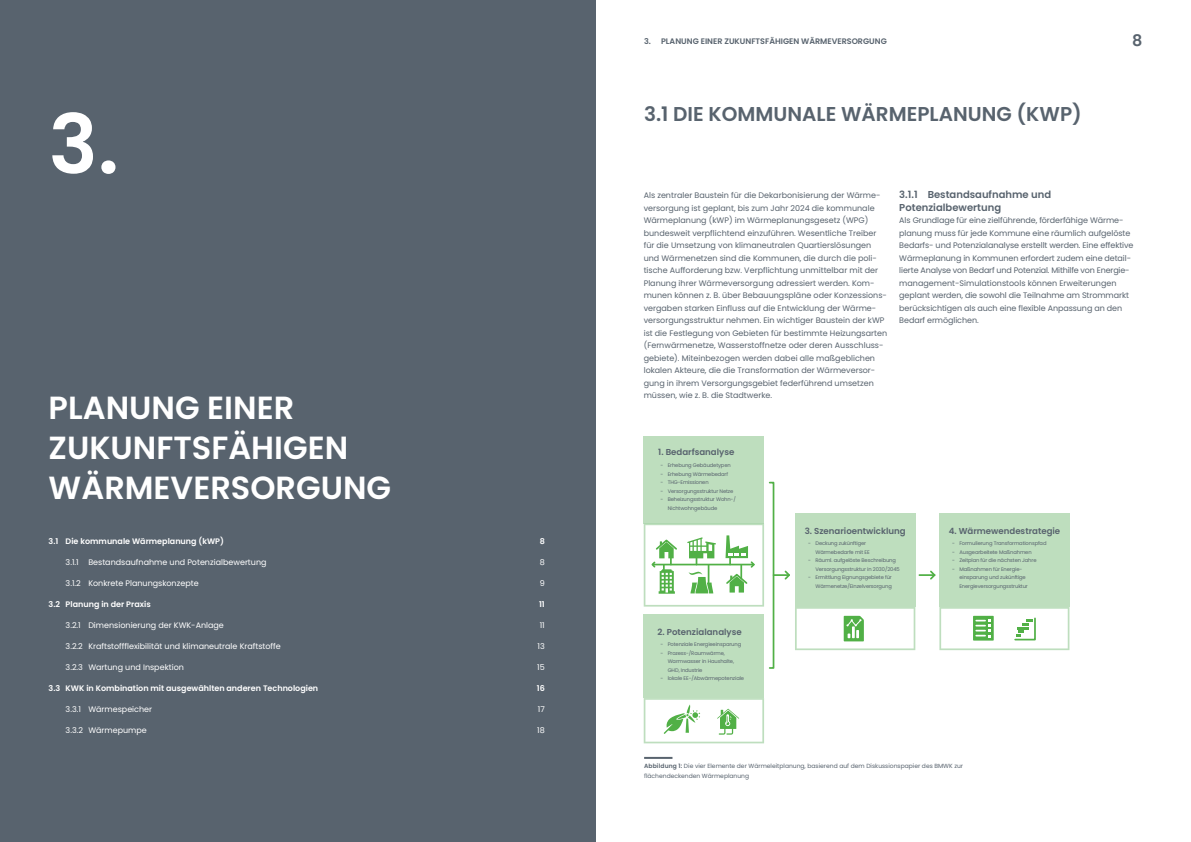
<style>
.page{position:relative;width:1191px;height:842px;background:#fff}
.page>*{position:absolute;margin:0;border:0;box-sizing:border-box;transform-origin:0 0}
.t1{font:600 82px "Poppins";color:#fff}
.t2{font:600 32px/40px "Poppins";color:#fff}
.t3{font:600 20px "Poppins";color:#58636e}
.t4{font:600 16px "Poppins";color:#58636e}
.t5{font:600 10px/12.5px "Poppins";color:#58636e}
.t6{font:600 8.6px "Poppins";color:#58636e}
.t7{font:8px/12.5px "Poppins";color:#58636e}
.t8{font:8px "Poppins";color:#fff}
.t9{font:600 8px "Poppins";color:#fff}
.t10{font:600 8px "Poppins";color:#58636e}
.t11{font:6px/10px "Poppins";color:#58636e}
.t12{font:5.2px/8.5px "Poppins";letter-spacing:-.02em;color:#58636e}
.s1{font-weight:600}
</style>
<div class="page">
<div style="left:0;top:0;width:595px;height:842px;background:#58636e"></div>
<div style="left:939px;top:513px;width:130px;height:94px;background:#bedebe"></div>
<div style="left:795px;top:513px;width:120px;height:94px;background:#bedebe"></div>
<div style="left:643px;top:614px;width:121px;height:84px;background:#bedebe"></div>
<div style="left:643px;top:436px;width:121px;height:87px;background:#bedebe"></div>
<svg style="left:919px;top:570px;width:17px;height:10px"></svg>
<svg style="left:774px;top:569px;width:16px;height:12px"></svg>
<div style="left:769px;top:482px;width:5px;height:187px;border:2px solid #51b046"></div>
<svg style="left:795px;top:607px;width:120px;height:43px"></svg>
<svg style="left:643px;top:698px;width:121px;height:45px"></svg>
<svg style="left:643px;top:523px;width:121px;height:84px"></svg>
<svg style="left:939px;top:607px;width:130px;height:43px"></svg>
<hr style="left:644px;top:757px;width:28px;height:2px;background:#58636e">
<p class="t10" style="left:644px;top:37px;width:244px">3. PLANUNG EINER ZUKUNFTSFÄHIGEN WÄRMEVERSORGUNG</p>
<h3 class="t4" style="left:1132px;top:32px;width:12px">8</h3>
<h1 class="t1" style="left:49px;top:97px;width:72px">3.</h1>
<h3 class="t3" style="left:644px;top:103px;width:439px">3.1 DIE KOMMUNALE WÄRMEPLANUNG (KWP)</h3>
<p class="t7" style="left:643px;top:189px;width:245px">Als zentraler Baustein für die Dekarbonisierung der Wärme&shy;versorgung ist geplant, bis zum Jahr 2024 die kommunale Wärmeplanung (kWP) im Wärmeplanungsgesetz (WPG) bundesweit verpflichtend einzuführen. Wesentliche Treiber für die Umsetzung von klimaneutralen Quartierslösungen und Wärmenetzen sind die Kommunen, die durch die poli&shy;tische Aufforderung bzw. Verpflichtung unmittelbar mit der Planung ihrer Wärmeversorgung adressiert werden. Kom&shy;munen können z. B. über Bebauungspläne oder Konzessions&shy;vergaben starken Einfluss auf die Entwicklung der Wärme&shy;versorgungsstruktur nehmen. Ein wichtiger Baustein der kWP ist die Festlegung von Gebieten für bestimmte Heizungsarten (Fernwärmenetze, Wasserstoffnetze oder deren Ausschluss&shy;gebiete). Miteinbezogen werden dabei alle maßgeblichen lokalen Akteure, die die Transformation der Wärmeversor&shy;gung in ihrem Versorgungsgebiet federführend umsetzen müssen, wie z. B. die Stadtwerke.</p>
<p class="t5" style="left:899px;top:189px;width:153px">3.1.1 Bestandsaufnahme und<br>Potenzialbewertung</p>
<p class="t7" style="left:899px;top:214px;width:236px">Als Grundlage für eine zielführende, förderfähige Wärme&shy;planung muss für jede Kommune eine räumlich aufgelöste Bedarfs- und Potenzialanalyse erstellt werden. Eine effektive Wärmeplanung in Kommunen erfordert zudem eine detail&shy;lierte Analyse von Bedarf und Potenzial. Mithilfe von Energie&shy;management-Simulationstools können Erweiterungen geplant werden, die sowohl die Teilnahme am Strommarkt berücksichtigen als auch eine flexible Anpassung an den Bedarf ermöglichen.</p>
<h2 class="t2" style="left:49px;top:388px;width:344px">PLANUNG EINER<br>ZUKUNFTSFÄHIGEN<br>WÄRMEVERSORGUNG</h2>
<p class="t6" style="left:658px;top:447px;width:78px">1. Bedarfsanalyse</p>
<p class="t12" style="left:660px;top:461px;width:72px">- Erhebung Gebäudetypen</p>
<p class="t12" style="left:660px;top:470px;width:69px">- Erhebung Wärmebedarf</p>
<p class="t12" style="left:660px;top:478px;width:50px">- THG-Emissionen</p>
<p class="t12" style="left:660px;top:487px;width:74px">- Versorgungsstruktur Netze</p>
<p class="t12" style="left:667px;top:495px;width:70px;text-indent:-7px">- Beheizungsstruktur Wohn-/<br>Nichtwohngebäude</p>
<p class="t9" style="left:49px;top:537px;width:177px">3.1 Die kommunale Wärmeplanung (kWP)</p>
<p class="t9" style="left:540px;top:537px;width:7px">8</p>
<p class="t8" style="left:66px;top:558px;width:202px">3.1.1 Bestandsaufnahme und Potenzialbewertung</p>
<p class="t8" style="left:540px;top:558px;width:7px">8</p>
<p class="t8" style="left:66px;top:579px;width:134px">3.1.2 Konkrete Planungskonzepte</p>
<p class="t8" style="left:540px;top:579px;width:7px">9</p>
<p class="t9" style="left:49px;top:600px;width:104px">3.2 Planung in der Praxis</p>
<p class="t9" style="left:539px;top:600px;width:7px">11</p>
<p class="t8" style="left:66px;top:621px;width:160px">3.2.1 Dimensionierung der KWK-Anlage</p>
<p class="t8" style="left:540px;top:621px;width:7px">11</p>
<p class="t8" style="left:66px;top:641px;width:217px">3.2.2 Kraftstoffflexibilität und klimaneutrale Kraftstoffe</p>
<p class="t8" style="left:537px;top:641px;width:9px">13</p>
<p class="t8" style="left:66px;top:662px;width:120px">3.2.3 Wartung und Inspektion</p>
<p class="t8" style="left:537px;top:662px;width:9px">15</p>
<p class="t9" style="left:49px;top:683px;width:271px">3.3 KWK in Kombination mit ausgewählten anderen Technologien</p>
<p class="t9" style="left:537px;top:683px;width:10px">16</p>
<p class="t8" style="left:66px;top:704px;width:88px">3.3.1 Wärmespeicher</p>
<p class="t8" style="left:538px;top:704px;width:8px">17</p>
<p class="t8" style="left:66px;top:725px;width:83px">3.3.2 Wärmepumpe</p>
<p class="t8" style="left:537px;top:725px;width:9px">18</p>
<p class="t6" style="left:657px;top:626px;width:86px">2. Potenzialanalyse</p>
<p class="t12" style="left:660px;top:640px;width:82px">- Potenziale Energieeinsparung</p>
<p class="t12" style="left:667px;top:649px;width:68px;text-indent:-7px">- Prozess-/Raumwärme,<br>Warmwasser in Haushalte,<br>GHD, Industrie</p>
<p class="t12" style="left:660px;top:674px;width:85px">- lokale EE-/Abwärmepotenziale</p>
<p class="t6" style="left:804px;top:525px;width:102px">3. Szenarioentwicklung</p>
<p class="t12" style="left:815px;top:539px;width:56px;text-indent:-7px">- Deckung zukünftiger<br>Wärmebedarfe mit EE</p>
<p class="t12" style="left:815px;top:556px;width:86px;text-indent:-7px">- Räuml. aufgelöste Beschreibung<br>Versorgungsstruktur in 2030/2045</p>
<p class="t12" style="left:808px;top:573px;width:85px;text-align:right">- Ermittlung Eignungsgebiete für<br>Wärmenetze/Einzelversorgung</p>
<p class="t6" style="left:948px;top:525px;width:113px">4. Wärmewendestrategie</p>
<p class="t12" style="left:952px;top:539px;width:96px">- Formulierung Transformationspfad</p>
<p class="t12" style="left:952px;top:548px;width:81px">- Ausgearbeitete Maßnahmen</p>
<p class="t12" style="left:952px;top:556px;width:86px">- Zeitplan für die nächsten Jahre</p>
<p class="t12" style="left:959px;top:565px;width:70px;text-indent:-7px">- Maßnahmen für Energie&shy;einsparung und zukünftige<br>Energieversorgungsstruktur</p>
<p class="t11" style="left:644px;top:761px;width:320px"><span class="s1">Abbildung 1:</span> Die vier Elemente der Wärmeleitplanung, basierend auf dem Diskussionspapier des BMWK zur flächendeckenden Wärmeplanung</p>
</div>
